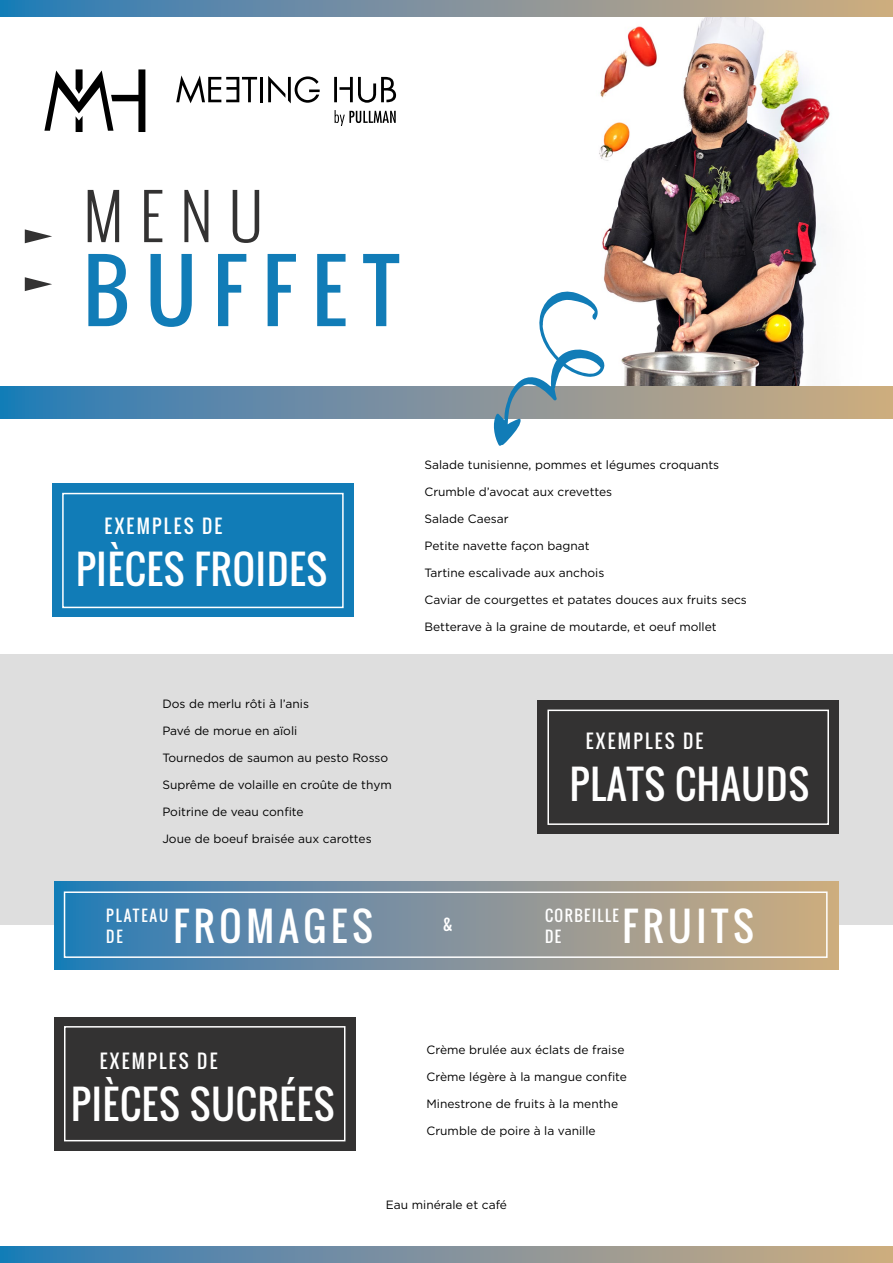
<style>
.page{position:relative;width:893px;height:1263px;background:#fff}
.page>*{position:absolute;margin:0;border:0;box-sizing:border-box;transform-origin:0 0}
.t1{font:82.5px "Oswald";letter-spacing:.2em;color:#117cb7}
.t2{font:300 62.1px "Oswald";color:#333232}
.t3{font:38.55px "Oswald";letter-spacing:.025em;color:#fff}
.t4{font:38.55px "Oswald";letter-spacing:.125em;color:#fff}
.t5{font:18.45px "Oswald";letter-spacing:.125em;color:#fff}
.t6{font:15px/21px "Oswald";letter-spacing:.1em;color:#fff}
.t7{font:15px/21px "Oswald";letter-spacing:.125em;color:#fff}
.t8{font:12px "Gotham";color:#000}
</style>
<div class="page">
<img style="left:486px;top:16px;width:407px;height:371px">
<div style="left:0;top:655px;width:893px;height:270px;background:#dedede"></div>
<svg style="left:0;top:0;width:893px;height:16px;background:#7f939c"></svg>
<svg style="left:0;top:1246px;width:893px;height:17px;background:#7f939c"></svg>
<svg style="left:0;top:387px;width:893px;height:31px;background:#7c929d"></svg>
<svg style="left:44px;top:69px;width:101px;height:63px"></svg>
<svg style="left:176px;top:75px;width:81px;height:28px"></svg>
<hr style="left:260px;top:77px;width:3px;height:25px;background:#000">
<svg style="left:335px;top:110px;width:61px;height:16px"></svg>
<svg style="left:268px;top:76px;width:52px;height:27px"></svg>
<svg style="left:334px;top:77px;width:62px;height:26px"></svg>
<svg style="left:25px;top:229px;width:27px;height:14px"></svg>
<svg style="left:25px;top:277px;width:27px;height:14px"></svg>
<svg style="left:492px;top:288px;width:114px;height:158px"></svg>
<div style="left:52px;top:484px;width:302px;height:133px;background:#117cb7"></div>
<div style="left:62px;top:493px;width:282px;height:115px;border:2px solid #fff"></div>
<div style="left:54px;top:1017px;width:301px;height:133px;background:#333232"></div>
<div style="left:64px;top:1026px;width:281px;height:115px;border:2px solid #fff"></div>
<div style="left:537px;top:700px;width:302px;height:134px;background:#333232"></div>
<div style="left:547px;top:709px;width:282px;height:116px;border:2px solid #fff"></div>
<svg style="left:54px;top:882px;width:784px;height:87px;background:#7f939c"></svg>
<div style="left:64px;top:891px;width:764px;height:67px;border:2px solid #fff"></div>
<h2 class="t2" style="left:83px;top:171px;width:182px">MENU</h2>
<h1 class="t1" style="left:83px;top:228px;width:317px">BUFFET</h1>
<h3 class="t5" style="left:105px;top:512px;width:119px">EXEMPLES DE</h3>
<h3 class="t3" style="left:76px;top:541px;width:253px">PIÈCES FROIDES</h3>
<p class="t8" style="left:162px;top:696px;width:148px">Dos de merlu rôti à l’anis</p>
<p class="t8" style="left:162px;top:723px;width:137px">Pavé de morue en aïoli</p>
<p class="t8" style="left:162px;top:750px;width:227px">Tournedos de saumon au pesto Rosso</p>
<p class="t8" style="left:162px;top:777px;width:231px">Suprême de volaille en croûte de thym</p>
<p class="t8" style="left:162px;top:804px;width:143px">Poitrine de veau confite</p>
<p class="t8" style="left:162px;top:831px;width:211px">Joue de boeuf braisée aux carottes</p>
<p class="t7" style="left:106px;top:905px;width:63px">PLATEAU<br>DE</p>
<h3 class="t4" style="left:174px;top:897px;width:201px">FROMAGES</h3>
<p class="t8" style="left:424px;top:457px;width:296px">Salade tunisienne, pommes et légumes croquants</p>
<p class="t8" style="left:424px;top:484px;width:189px">Crumble d’avocat aux crevettes</p>
<p class="t8" style="left:424px;top:511px;width:86px">Salade Caesar</p>
<p class="t8" style="left:424px;top:538px;width:167px">Petite navette façon bagnat</p>
<p class="t8" style="left:424px;top:565px;width:181px">Tartine escalivade aux anchois</p>
<p class="t8" style="left:424px;top:592px;width:324px">Caviar de courgettes et patates douces aux fruits secs</p>
<p class="t8" style="left:424px;top:619px;width:294px">Betterave à la graine de moutarde, et oeuf mollet</p>
<h3 class="t5" style="left:586px;top:727px;width:119px">EXEMPLES DE</h3>
<p class="t6" style="left:443px;top:914px;width:11px">&amp;</p>
<h3 class="t3" style="left:570px;top:755px;width:241px">PLATS CHAUDS</h3>
<h3 class="t3" style="left:622px;top:897px;width:133px">FRUITS</h3>
<p class="t6" style="left:545px;top:905px;width:75px">CORBEILLE<br>DE</p>
<h3 class="t5" style="left:100px;top:1047px;width:119px">EXEMPLES DE</h3>
<h3 class="t3" style="left:71px;top:1076px;width:265px">PIÈCES SUCRÉES</h3>
<p class="t8" style="left:426px;top:1042px;width:199px">Crème brulée aux éclats de fraise</p>
<p class="t8" style="left:426px;top:1069px;width:202px">Crème légère à la mangue confite</p>
<p class="t8" style="left:426px;top:1096px;width:193px">Minestrone de fruits à la menthe</p>
<p class="t8" style="left:426px;top:1123px;width:171px">Crumble de poire à la vanille</p>
<p class="t8" style="left:386px;top:1197px;width:123px">Eau minérale et café</p>
</div>
